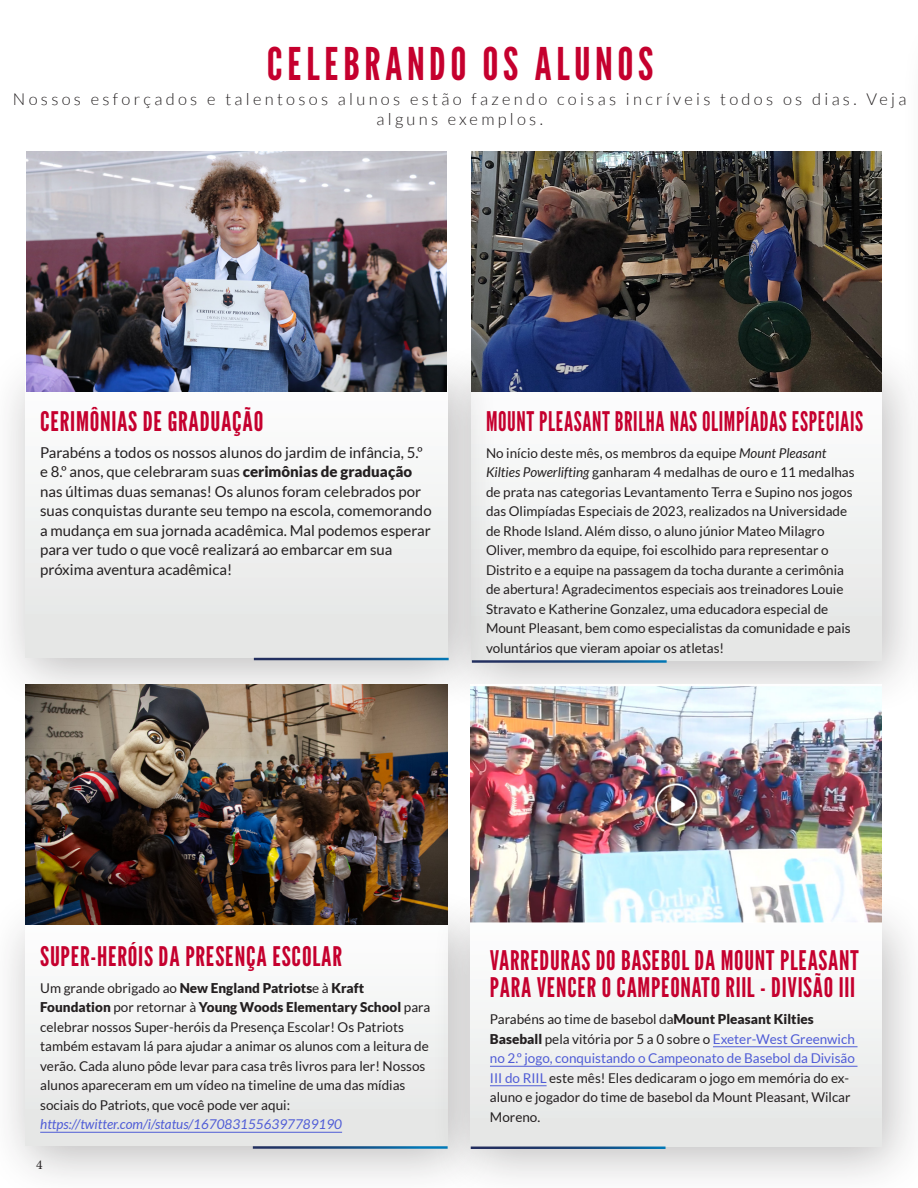
<style>
.page{position:relative;width:918px;height:1188px;background:#fff}
.page>*{position:absolute;margin:0;border:0;box-sizing:border-box;transform-origin:0 0}
.League_Gothic_32pt_B{font:45px "League Gothic";letter-spacing:.1em;color:#c5002e}
.Lato_Light_8pt_Black{font:27px/27px "League Gothic";letter-spacing:.025em;color:#c5002e}
.Lato_Light_8pt_Black-2{font:27px "League Gothic";letter-spacing:.025em;color:#c5002e;scale:.88 1}
.League_Gothic_32pt_B-2{font:300 16.5px/19.8px "Lato";letter-spacing:.2em;color:#231f20;text-align:center}
.Lato_Light_8pt_Black-3{font:15px/19.5px "Lato";color:#231f20}
.Lato_Light_8pt_Black-4{font:13.5px/19.5px "Lato";color:#231f20}
.t1{font:13.5px "Minion Pro";color:#231f20}
.s1{font-weight:900}
.s2{font-style:italic}
.s3{font-style:italic;color:#4f5cd6}
.s4{color:#4f5cd6}
</style>
<div class="page">
<div style="left:431px;top:337px;width:487px;height:380px;background:#231f20;opacity:.3"></div>
<div style="left:472px;top:373px;width:409px;height:287px;background:#f0f1f0"></div>
<div style="left:0;top:340px;width:499px;height:374px;background:#231f20;opacity:.3"></div>
<div style="left:26px;top:377px;width:421px;height:281px;background:#f0f1f0"></div>
<img style="left:472px;top:152px;width:409px;height:239px">
<hr style="left:254px;top:658px;width:195px;height:2px;background:#fff">
<hr style="left:472px;top:660px;width:195px;height:3px;background:#fff">
<img style="left:27px;top:152px;width:420px;height:239px">
<div style="left:0;top:886px;width:500px;height:302px;background:#231f20;opacity:.3"></div>
<div style="left:26px;top:922px;width:421px;height:224px;background:#f0f1f1"></div>
<div style="left:430px;top:886px;width:488px;height:302px;background:#231f20;opacity:.3"></div>
<div style="left:471px;top:923px;width:411px;height:223px;background:#f1f3f2"></div>
<hr style="left:253px;top:1146px;width:195px;height:3px;background:#fff">
<img style="left:26px;top:685px;width:421px;height:239px">
<hr style="left:471px;top:1147px;width:195px;height:2px;background:#fff">
<img style="left:471px;top:685px;width:411px;height:237px">
<hr style="left:713px;top:1046px;width:145px;height:1px;background:#4f5cd6">
<hr style="left:490px;top:1066px;width:368px;height:1px;background:#4f5cd6">
<hr style="left:490px;top:1085px;width:57px;height:1px;background:#4f5cd6">
<hr style="left:40px;top:1132px;width:302px;height:1px;background:#4f5cd6">
<div style="left:900px;top:9px;width:18px;height:425px;background:#fdfdfd"></div>
<hr style="left:917px;top:702px;width:1px;height:444px;background:#e1e1e1">
<p class="League_Gothic_32pt_B" style="left:267px;top:33px;width:388px">CELEBRANDO OS ALUNOS</p>
<p class="League_Gothic_32pt_B-2" style="left:13px;top:90px;width:895px">Nossos esforçados e talentosos alunos estão fazendo coisas incríveis todos os dias. Veja alguns exemplos.</p>
<p class="Lato_Light_8pt_Black" style="left:40px;top:406px;width:225px">CERIMÔNIAS DE GRADUAÇÃO</p>
<p class="Lato_Light_8pt_Black-3" style="left:40px;top:442px;width:393px">Parabéns a todos os nossos alunos do jardim de infância, 5.º e 8.º anos, que celebraram suas <span class="s1">cerimônias de graduação </span>nas últimas duas semanas! Os alunos foram celebrados por suas conquistas durante seu tempo na escola, comemorando a mudança em sua jornada acadêmica. Mal podemos esperar para ver tudo o que você realizará ao embarcar em sua próxima aventura acadêmica!</p>
<p class="Lato_Light_8pt_Black-2" style="left:486px;top:402px;width:430px">MOUNT PLEASANT BRILHA NAS OLIMPÍADAS ESPECIAIS</p>
<p class="Lato_Light_8pt_Black-4" style="left:486px;top:443px;width:370px">No início deste mês, os membros da equipe <span class="s2">Mount Pleasant Kilties Powerlifting</span> ganharam 4 medalhas de ouro e 11 medalhas de prata nas categorias Levantamento Terra e Supino nos jogos das Olimpíadas Especiais de 2023, realizados na Universidade de Rhode Island. Além disso, o aluno júnior Mateo Milagro Oliver, membro da equipe, foi escolhido para representar o Distrito e a equipe na passagem da tocha durante a cerimônia de abertura! Agradecimentos especiais aos treinadores Louie Stravato e Katherine Gonzalez, uma educadora especial de Mount Pleasant, bem como especialistas da comunidade e pais voluntários que vieram apoiar os atletas!</p>
<p class="Lato_Light_8pt_Black" style="left:40px;top:941px;width:303px">SUPER-HERÓIS DA PRESENÇA ESCOLAR</p>
<p class="Lato_Light_8pt_Black-4" style="left:40px;top:978px;width:392px">Um grande obrigado ao <span class="s1">New England Patriots</span>e à <span class="s1">Kraft Foundation</span> por retornar à <span class="s1">Young Woods Elementary School</span> para celebrar nossos Super-heróis da Presença Escolar! Os Patriots também estavam lá para ajudar a animar os alunos com a leitura de verão. Cada aluno pôde levar para casa três livros para ler! Nossos alunos apareceram em um vídeo na timeline de uma das mídias sociais do Patriots, que você pode ver aqui: <span class="s3">https://twitter.com/i/status/1670831556397789190</span></p>
<p class="t1" style="left:36px;top:1155px;width:8px">4</p>
<p class="Lato_Light_8pt_Black" style="left:490px;top:946px;width:371px">VARREDURAS DO BASEBOL DA MOUNT PLEASANT<br>PARA VENCER O CAMPEONATO RIIL - DIVISÃO III</p>
<p class="Lato_Light_8pt_Black-4" style="left:490px;top:1010px;width:366px">Parabéns ao time de basebol da<span class="s1">Mount Pleasant Kilties Baseball</span> pela vitória por 5 a 0 sobre o <span class="s4">Exeter-West Greenwich no 2.º jogo, conquistando o Campeonato de Basebol da Divisão III do RIIL</span> este mês! Eles dedicaram o jogo em memória do ex&shy;aluno e jogador do time de basebol da Mount Pleasant, Wilcar Moreno.</p>
</div>
